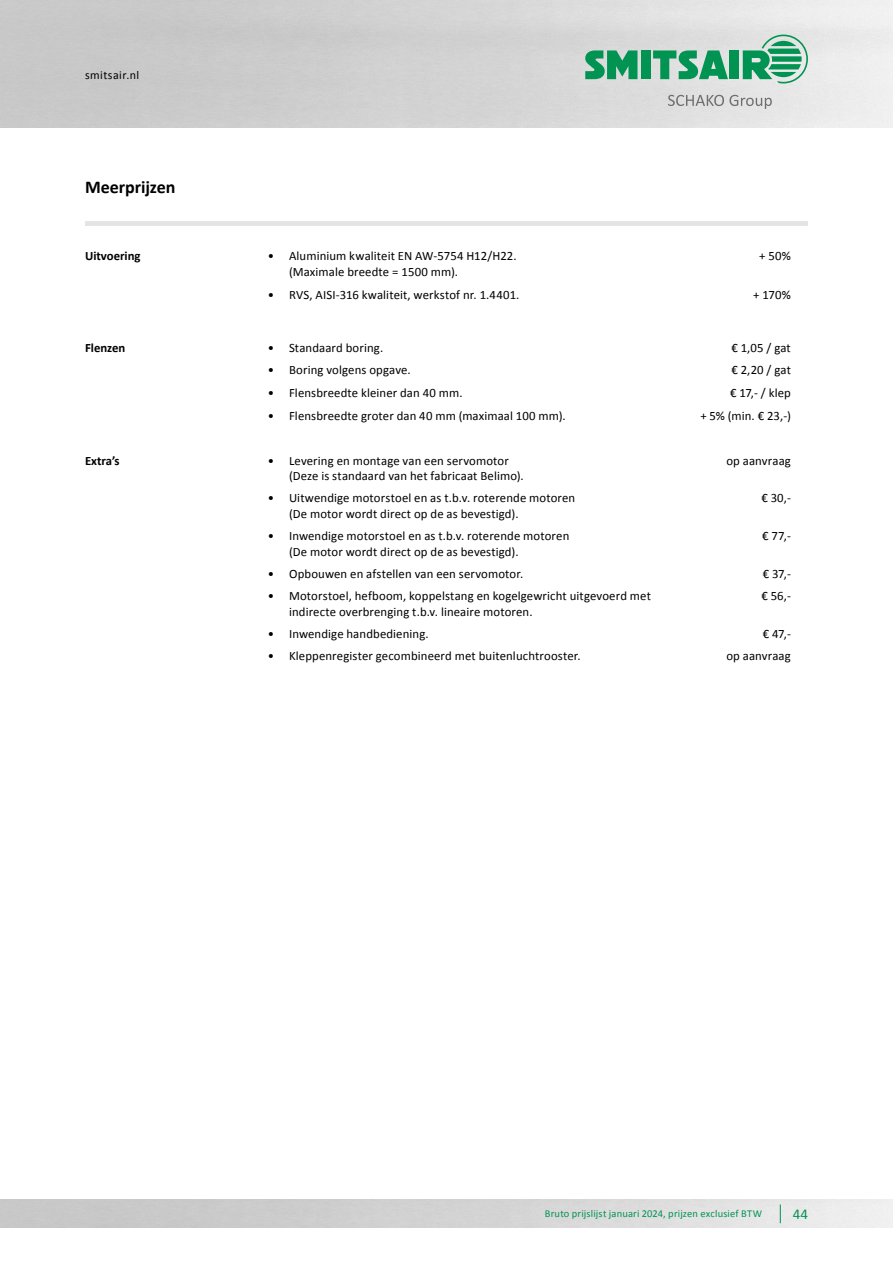
<style>
.page{position:relative;width:893px;height:1263px;background:#fff}
.page>*{position:absolute;margin:0;border:0;box-sizing:border-box;transform-origin:0 0}
.t1{font:700 18px "Calibri";color:#000}
.t2{font:15px "Calibri";color:#009352}
.t3{font:12.75px "Calibri";letter-spacing:.01em;color:#000}
.t4{font:700 12.75px "Calibri";color:#000}
.t5{font:12px "Calibri";letter-spacing:.035em;color:#000}
.t6{font:10.5px "Calibri";letter-spacing:.015em;color:#009352}
</style>
<div class="page">
<img style="left:0;top:0;width:893px;height:128px">
<svg style="left:668px;top:95px;width:104px;height:14px"></svg>
<div style="left:641px;top:50px;width:9px;height:29px;background:#009352"></div>
<svg style="left:585px;top:50px;width:52px;height:29px;background:#39a575"></svg>
<div style="left:730px;top:50px;width:9px;height:29px;background:#009352"></div>
<svg style="left:653px;top:50px;width:75px;height:29px;background:#59b18a"></svg>
<svg style="left:743px;top:35px;width:65px;height:48px;background:#79bea0"></svg>
<svg style="left:780px;top:1204px;width:1px;height:19px"></svg>
<div style="left:85px;top:221px;width:723px;height:5px;background:#e3e4e4"></div>
<p class="t5" style="left:85px;top:68px;width:56px">smitsair.nl</p>
<h1 class="t1" style="left:85px;top:175px;width:92px">Meerprijzen</h1>
<p class="t4" style="left:85px;top:248px;width:57px">Uitvoering</p>
<p class="t3" style="left:268px;top:248px;width:250px">• Aluminium kwaliteit EN AW-5754 H12/H22.</p>
<p class="t3" style="left:759px;top:248px;width:33px">+ 50%</p>
<p class="t3" style="left:289px;top:264px;width:170px">(Maximale breedte = 1500 mm).</p>
<p class="t3" style="left:268px;top:286px;width:253px">• RVS, AISI-316 kwaliteit, werkstof nr. 1.4401.</p>
<p class="t3" style="left:753px;top:286px;width:39px">+ 170%</p>
<p class="t4" style="left:85px;top:340px;width:42px">Flenzen</p>
<p class="t3" style="left:268px;top:340px;width:117px">• Standaard boring.</p>
<p class="t3" style="left:731px;top:340px;width:61px">€ 1,05 / gat</p>
<p class="t3" style="left:268px;top:362px;width:144px">• Boring volgens opgave.</p>
<p class="t3" style="left:731px;top:362px;width:61px">€ 2,20 / gat</p>
<p class="t3" style="left:268px;top:384px;width:196px">• Flensbreedte kleiner dan 40 mm.</p>
<p class="t3" style="left:730px;top:384px;width:62px">€ 17,- / klep</p>
<p class="t3" style="left:268px;top:407px;width:299px">• Flensbreedte groter dan 40 mm (maximaal 100 mm).</p>
<p class="t3" style="left:700px;top:407px;width:92px">+ 5% (min. € 23,-)</p>
<p class="t4" style="left:85px;top:452px;width:36px">Extra’s</p>
<p class="t3" style="left:268px;top:452px;width:242px">• Levering en montage van een servomotor</p>
<p class="t3" style="left:726px;top:452px;width:66px">op aanvraag</p>
<p class="t3" style="left:289px;top:468px;width:236px">(Deze is standaard van het fabricaat Belimo).</p>
<p class="t3" style="left:268px;top:490px;width:309px">• Uitwendige motorstoel en as t.b.v. roterende motoren</p>
<p class="t3" style="left:761px;top:490px;width:31px">€ 30,-</p>
<p class="t3" style="left:289px;top:506px;width:231px">(De motor wordt direct op de as bevestigd).</p>
<p class="t3" style="left:268px;top:528px;width:303px">• Inwendige motorstoel en as t.b.v. roterende motoren</p>
<p class="t3" style="left:762px;top:528px;width:30px">€ 77,-</p>
<p class="t3" style="left:289px;top:544px;width:231px">(De motor wordt direct op de as bevestigd).</p>
<p class="t3" style="left:268px;top:566px;width:257px">• Opbouwen en afstellen van een servomotor.</p>
<p class="t3" style="left:763px;top:566px;width:30px">€ 37,-</p>
<p class="t3" style="left:268px;top:588px;width:385px">• Motorstoel, hefboom, koppelstang en kogelgewricht uitgevoerd met</p>
<p class="t3" style="left:761px;top:588px;width:31px">€ 56,-</p>
<p class="t3" style="left:289px;top:604px;width:245px">indirecte overbrenging t.b.v. lineaire motoren.</p>
<p class="t3" style="left:268px;top:626px;width:162px">• Inwendige handbediening.</p>
<p class="t3" style="left:763px;top:626px;width:30px">€ 47,-</p>
<p class="t3" style="left:268px;top:648px;width:314px">• Kleppenregister gecombineerd met buitenluchtrooster.</p>
<p class="t3" style="left:726px;top:648px;width:66px">op aanvraag</p>
<p class="t6" style="left:545px;top:1207px;width:219px">Bruto prijslijst januari 2024, prijzen exclusief BTW</p>
<p class="t2" style="left:793px;top:1204px;width:17px">44</p>
</div>
